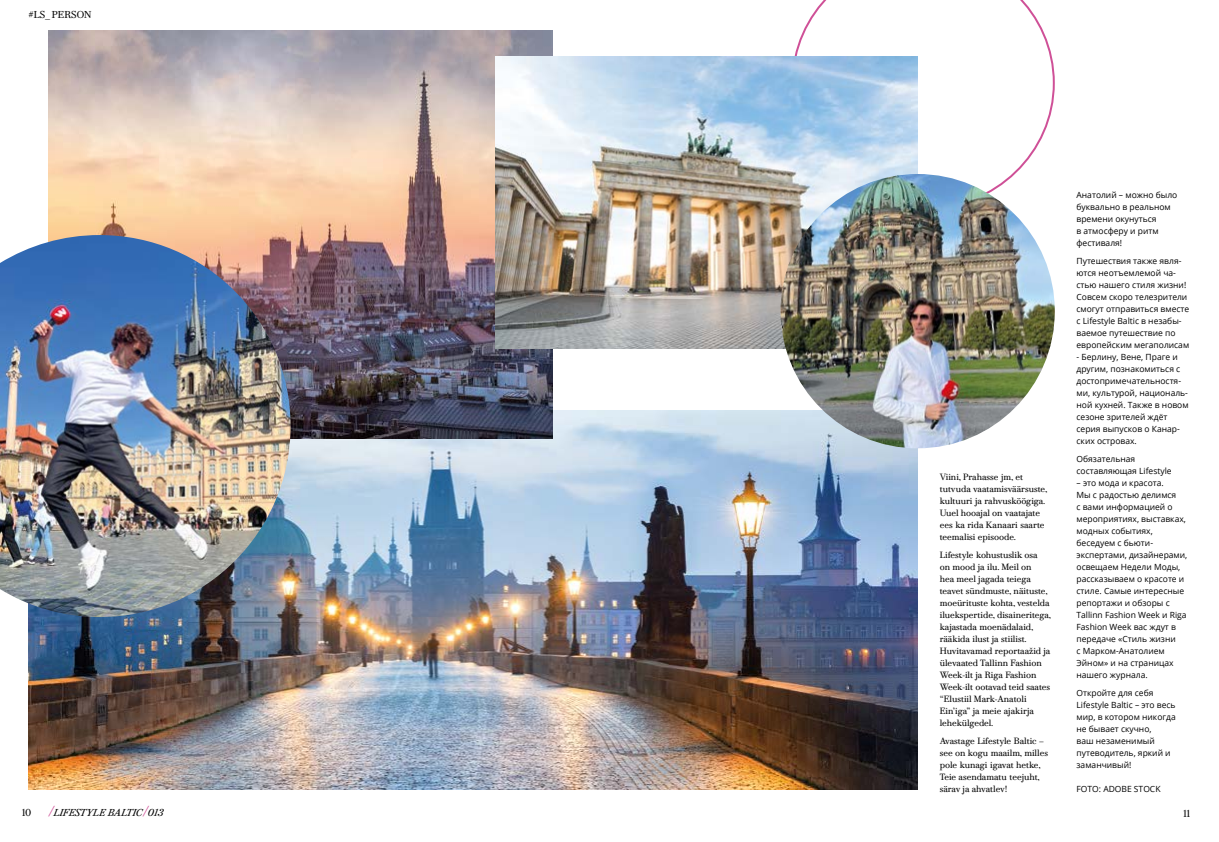
<style>
.page{position:relative;width:1219px;height:842px;background:#fff}
.page>*{position:absolute;margin:0;border:0;box-sizing:border-box;transform-origin:0 0}
.t1{font:10px "Bodoni PTVF Italic";color:#000}
.t2{font:10px "Bodoni PTVF";letter-spacing:.01em;color:#000}
.t3{font:9px/12px "Bodoni PTVF";color:#000}
.t4{font:8.5px/12px "Open Sans";color:#000}
.s1{font-family:"Bodoni PTVF"}
.s2{font-size:14px;color:#cf4f97}
</style>
<div class="page">
<svg style="left:792px;top:0;width:263px;height:206px"></svg>
<img style="left:28px;top:411px;width:889px;height:378px">
<img style="left:48px;top:30px;width:505px;height:408px">
<img style="left:496px;top:57px;width:421px;height:291px">
<img style="left:780px;top:174px;width:275px;height:274px;border-radius:137px">
<img style="left:0;top:235px;width:291px;height:382px">
<p class="t2" style="left:28px;top:8px;width:65px">#LS_PERSON</p>
<p class="t3" style="left:940px;top:470px;width:109px">Viini, Prahasse jm, et tutvuda vaatamisväärsuste, kultuuri ja rahvusköögiga.<br>Uuel hooajal on vaatajate ees ka rida Kanaari saarte teemalisi episoode.</p>
<p class="t3" style="left:940px;top:548px;width:113px">Lifestyle kohustuslik osa<br>on mood ja ilu. Meil on<br>hea meel jagada teiega teavet sündmuste, näituste, moeürituste kohta, vestelda iluekspertide, disaineritega, kajastada moenädalaid, rääkida ilust ja stiilist.<br>Huvitavamad reportaažid ja ülevaated Tallinn Fashion<br>Week-ilt ja Riga Fashion<br>Week-ilt ootavad teid saates “Elustiil Mark-Anatoli<br>Ein’iga” ja meie ajakirja lehekülgedel.</p>
<p class="t3" style="left:940px;top:734px;width:110px">Avastage Lifestyle Baltic – see on kogu maailm, milles pole kunagi igavat hetke,<br>Teie asendamatu teejuht, särav ja ahvatlev!</p>
<p class="t4" style="left:1076px;top:189px;width:102px">Анатолий – можно было буквально в реальном времени окунуться<br>в атмосферу и ритм фестиваля!</p>
<p class="t4" style="left:1076px;top:255px;width:114px">Путешествия также явля&shy;ются неотъемлемой ча&shy;стью нашего стиля жизни!<br>Совсем скоро телезрители смогут отправиться вместе с Lifestyle Baltic в незабы&shy;ваемое путешествие по европейским мегаполисам</p>
<p class="t4" style="left:1076px;top:351px;width:114px">- Берлину, Вене, Праге и другим, познакомиться с достопримечательностя&shy;ми, культурой, националь&shy;ной кухней. Также в новом сезоне зрителей ждёт серия выпусков о Канар&shy;ских островах.</p>
<p class="t4" style="left:1076px;top:453px;width:97px">Обязательная составляющая Lifestyle</p>
<p class="t4" style="left:1076px;top:477px;width:112px">– это мода и красота.<br>Мы с радостью делимся<br>с вами информацией о мероприятиях, выставках, модных событиях, беседуем с бьюти&shy;экспертами, дизайнерами, освещаем Недели Моды, рассказываем о красоте и стиле. Самые интересные репортажи и обзоры с<br>Tallinn Fashion Week и Riga<br>Fashion Week вас ждут в передаче «Стиль жизни<br>с Марком-Анатолием<br>Эйном» и на страницах нашего журнала.</p>
<p class="t4" style="left:1076px;top:687px;width:101px">Откройте для себя<br>Lifestyle Baltic – это весь мир, в котором никогда не бывает скучно,<br>ваш незаменимый путеводитель, яркий и заманчивый!</p>
<p class="t4" style="left:1076px;top:783px;width:86px">FOTO: ADOBE STOCK</p>
<p class="t1" style="left:22px;top:806px;width:143px"><span class="s1">10</span> <span class="s2">/</span>LIFESTYLE BALTIC<span class="s2">/</span>013</p>
<p class="t2" style="left:1183px;top:806px;width:8px">11</p>
</div>
